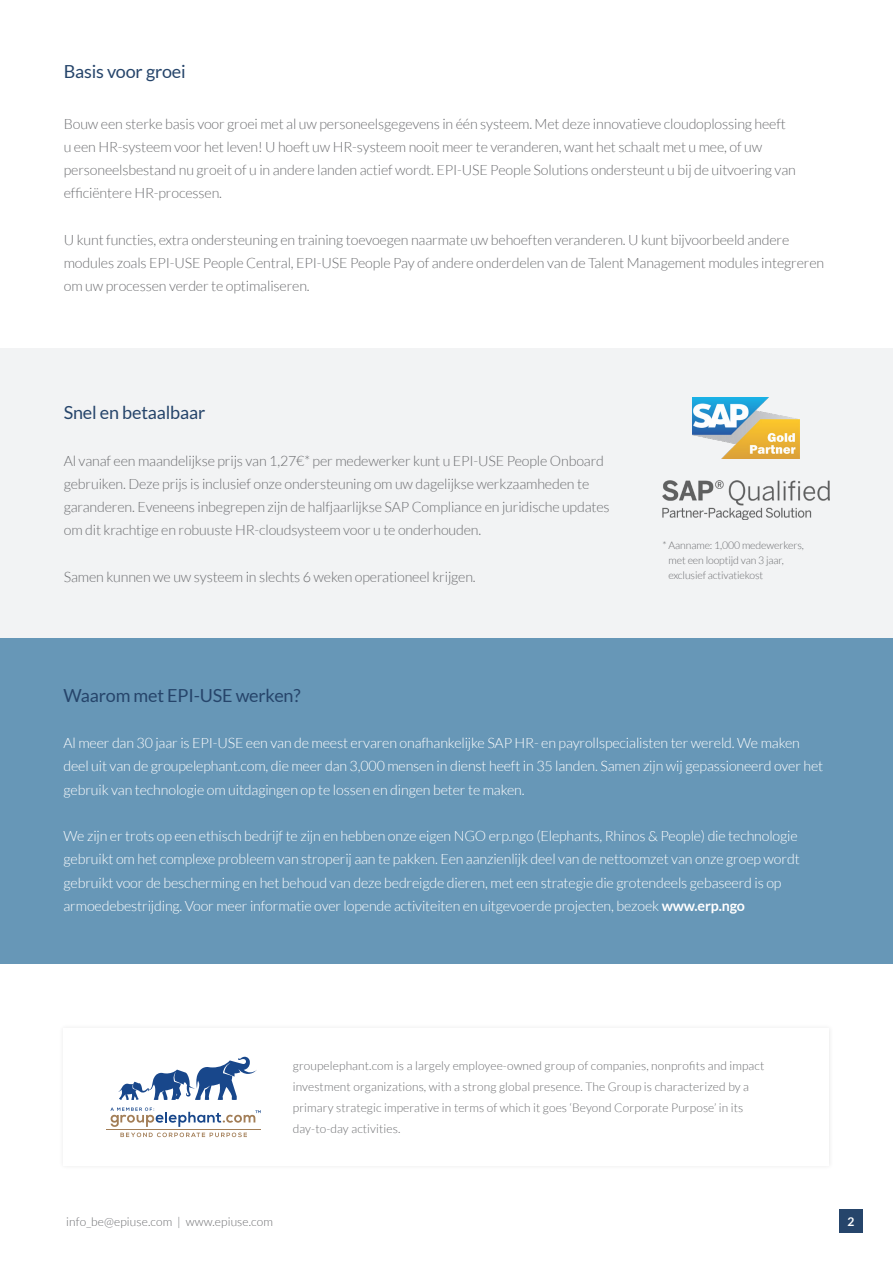
<style>
.page{position:relative;width:893px;height:1263px;background:#fff}
.page>*{position:absolute;margin:0;border:0;box-sizing:border-box;transform-origin:0 0}
.t1{font:18px "Lato";letter-spacing:-.01em;color:#26456b}
.t2{font:300 14.25px/23.2px "Lato";letter-spacing:-.01em;color:#6c6d70}
.t3{font:300 14.25px/23.2px "Lato";letter-spacing:-.01em;color:#fff}
.t4{font:300 12px/21px "Lato";letter-spacing:.01em;color:#6c6d70}
.t5{font:700 12px "Lato";color:#fff}
.t6{font:300 10.5px/15px "Lato";letter-spacing:-.01em;color:#6c6d70}
.s1{font-weight:700}
</style>
<div class="page">
<div style="left:0;top:638px;width:893px;height:325px;background:#6797b7"></div>
<div style="left:59px;top:1023px;width:775px;height:147px;background:#fafafa"></div>
<div style="left:64px;top:1028px;width:765px;height:137px;background:#fff"></div>
<hr style="left:107px;top:1129px;width:154px;height:1px;background:#a27d56">
<svg style="left:118px;top:1057px;width:139px;height:43px"></svg>
<svg style="left:110px;top:1107px;width:151px;height:30px"></svg>
<div style="left:839px;top:1209px;width:24px;height:24px;background:#26456b"></div>
<div style="left:0;top:349px;width:893px;height:289px;background:#f2f3f4"></div>
<img style="left:663px;top:480px;width:166px;height:39px">
<img style="left:692px;top:397px;width:107px;height:62px">
<p class="t1" style="left:64px;top:62px;width:124px">Basis voor groei</p>
<p class="t2" style="left:64px;top:112px;width:734px">Bouw een sterke basis voor groei met al uw personeelsgegevens in één systeem. Met deze innovatieve cloudoplossing heeft u een HR-systeem voor het leven! U hoeft uw HR-systeem nooit meer te veranderen, want het schaalt met u mee, of uw personeelsbestand nu groeit of u in andere landen actief wordt. EPI-USE People Solutions ondersteunt u bij de uitvoering van efficiëntere HR-processen.</p>
<p class="t2" style="left:64px;top:228px;width:762px">U kunt functies, extra ondersteuning en training toevoegen naarmate uw behoeften veranderen. U kunt bijvoorbeeld andere modules zoals EPI-USE People Central, EPI-USE People Pay of andere onderdelen van de Talent Management modules integreren om uw processen verder te optimaliseren.</p>
<p class="t1" style="left:64px;top:402px;width:143px">Snel en betaalbaar</p>
<p class="t2" style="left:64px;top:449px;width:547px">Al vanaf een maandelijkse prijs van 1,27€* per medewerker kunt u EPI-USE People Onboard gebruiken. Deze prijs is inclusief onze ondersteuning om uw dagelijkse werkzaamheden te garanderen. Eveneens inbegrepen zijn de halfjaarlijkse SAP Compliance en juridische updates om dit krachtige en robuuste HR-cloudsysteem voor u te onderhouden.</p>
<p class="t2" style="left:64px;top:565px;width:413px">Samen kunnen we uw systeem in slechts 6 weken operationeel krijgen.</p>
<p class="t6" style="left:669px;top:538px;width:137px;text-indent:-6px">* Aanname: 1,000 medewerkers, met een looptijd van 3 jaar, exclusief activatiekost</p>
<p class="t1" style="left:64px;top:685px;width:239px">Waarom met EPI-USE werken?</p>
<p class="t3" style="left:64px;top:731px;width:761px">Al meer dan 30 jaar is EPI-USE een van de meest ervaren onafhankelijke SAP HR- en payrollspecialisten ter wereld. We maken deel uit van de groupelephant.com, die meer dan 3,000 mensen in dienst heeft in 35 landen. Samen zijn wij gepassioneerd over het gebruik van technologie om uitdagingen op te lossen en dingen beter te maken.</p>
<p class="t3" style="left:64px;top:824px;width:738px">We zijn er trots op een ethisch bedrijf te zijn en hebben onze eigen NGO erp.ngo (Elephants, Rhinos &amp; People) die technologie gebruikt om het complexe probleem van stroperij aan te pakken. Een aanzienlijk deel van de nettoomzet van onze groep wordt gebruikt voor de bescherming en het behoud van deze bedreigde dieren, met een strategie die grotendeels gebaseerd is op armoedebestrijding. Voor meer informatie over lopende activiteiten en uitgevoerde projecten, bezoek <span class="s1">www.erp.ngo</span></p>
<p class="t4" style="left:293px;top:1055px;width:473px">groupelephant.com is a largely employee-owned group of companies, nonprofits and impact investment organizations, with a strong global presence. The Group is characterized by a primary strategic imperative in terms of which it goes ‘Beyond Corporate Purpose’ in its day-to-day activities.</p>
<p class="t4" style="left:66px;top:1211px;width:208px">info_be@epiuse.com | www.epiuse.com</p>
<p class="t5" style="left:847px;top:1215px;width:8px">2</p>
</div>
